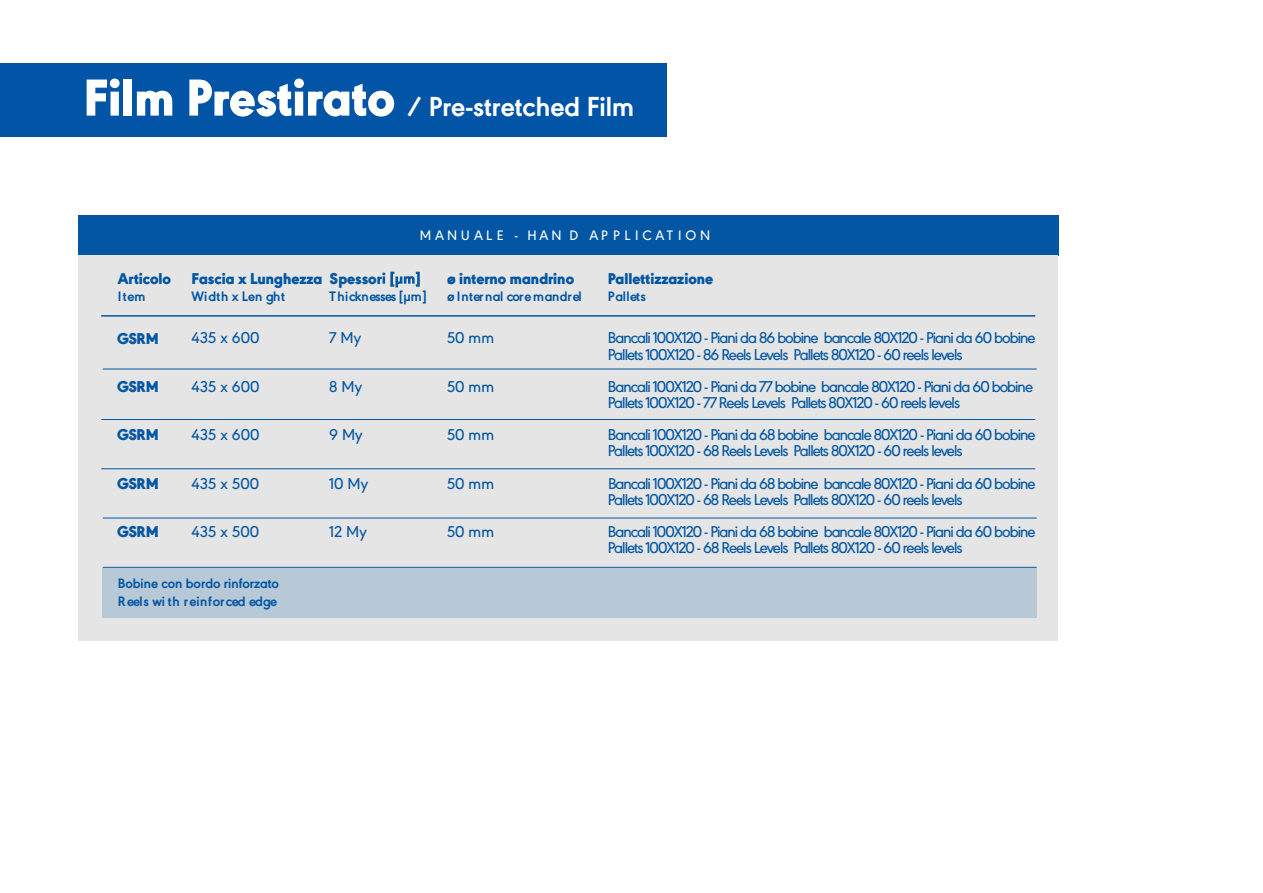
<style>
.page{position:relative;width:1263px;height:893px;background:#fff}
.page>*{position:absolute;margin:0;border:0;box-sizing:border-box;transform-origin:0 0}
.t1{font:700 28.65px "URW Geometric";color:#fff}
.t2{font:500 16.35px/16px "URW Geometric";letter-spacing:-.06em;color:#0356a3}
.t3{font:900 16.35px "URW Geometric";color:#0356a3}
.t4{font:700 14.25px/17.1px "URW Geometric";color:#0356a3}
.t5{font:700 14.25px "URW Geometric";letter-spacing:.04em;color:#0356a3}
.t6{font:500 14.25px "URW Geometric";letter-spacing:.26em;color:#fff}
.s1{font-weight:900;font-size:54.15px}
.s2{color:#07579f}
</style>
<div class="page">
<div style="left:79px;top:215px;width:980px;height:40px;background:#0356a3"></div>
<div style="left:79px;top:255px;width:979px;height:385px;background:#e4e5e4"></div>
<hr style="left:101px;top:315px;width:934px;height:2px;background:#0356a3">
<hr style="left:103px;top:369px;width:934px;height:1px;background:#0356a3">
<hr style="left:101px;top:419px;width:934px;height:1px;background:#0356a3">
<hr style="left:101px;top:468px;width:934px;height:1px;background:#0356a3">
<hr style="left:103px;top:518px;width:934px;height:1px;background:#0356a3">
<hr style="left:103px;top:567px;width:934px;height:1px;background:#0356a3">
<div style="left:103px;top:568px;width:934px;height:49px;background:#b7c8d7"></div>
<svg style="left:382px;top:272px;width:38px;height:15px"></svg>
<div style="left:0;top:63px;width:666px;height:74px;background:#0154a6"></div>
<h1 class="t1" style="left:83px;top:85px;width:552px"><span class="s1">Film Prestirato</span> / Pre-stretched Film</h1>
<p class="t3" style="left:118px;top:266px;width:55px">Articolo</p>
<p class="t4" style="left:118px;top:287px;width:29px">Item</p>
<p class="t3" style="left:117px;top:326px;width:43px">GSRM</p>
<p class="t3" style="left:117px;top:374px;width:43px">GSRM</p>
<p class="t3" style="left:117px;top:423px;width:43px">GSRM</p>
<p class="t3" style="left:117px;top:471px;width:43px">GSRM</p>
<p class="t3" style="left:117px;top:519px;width:43px">GSRM</p>
<p class="t6" style="left:420px;top:225px;width:292px">MANUALE - HAN D APPLICATION</p>
<p class="t3" style="left:192px;top:266px;width:192px">Fascia x Lunghezza <span class="s2">Spessor</span></p>
<p class="t4" style="left:192px;top:287px;width:95px">Width x Len ght</p>
<p class="t4" style="left:330px;top:287px;width:99px">Thicknesses [µm]</p>
<p class="t2" style="left:192px;top:329px;width:69px">435 x 600</p>
<p class="t2" style="left:192px;top:377px;width:69px">435 x 600</p>
<p class="t2" style="left:192px;top:425px;width:69px">435 x 600</p>
<p class="t2" style="left:192px;top:474px;width:69px">435 x 500</p>
<p class="t2" style="left:192px;top:522px;width:69px">435 x 500</p>
<p class="t2" style="left:329px;top:329px;width:33px">7 My</p>
<p class="t2" style="left:329px;top:377px;width:34px">8 My</p>
<p class="t2" style="left:329px;top:425px;width:35px">9 My</p>
<p class="t2" style="left:329px;top:474px;width:40px">10 My</p>
<p class="t2" style="left:329px;top:522px;width:39px">12 My</p>
<p class="t3" style="left:447px;top:266px;width:129px">ø interno mandrino</p>
<p class="t5" style="left:447px;top:285px;width:136px">øInternal coremandrel</p>
<p class="t2" style="left:447px;top:329px;width:49px">50 mm</p>
<p class="t2" style="left:447px;top:377px;width:49px">50 mm</p>
<p class="t2" style="left:447px;top:425px;width:49px">50 mm</p>
<p class="t2" style="left:447px;top:474px;width:49px">50 mm</p>
<p class="t2" style="left:447px;top:522px;width:49px">50 mm</p>
<p class="t3" style="left:608px;top:267px;width:107px">Pallettizzazione</p>
<p class="t5" style="left:608px;top:286px;width:40px">Pallets</p>
<p class="t2" style="left:608px;top:329px;width:429px">Bancali 100X120 - Piani da 86 bobine bancale 80X120 - Piani da 60 bobine<br>Pallets 100X120 - 86 Reels Levels Pallets 80X120 - 60 reels levels</p>
<p class="t2" style="left:608px;top:377px;width:427px">Bancali 100X120 - Piani da 77 bobine bancale 80X120 - Piani da 60 bobine<br>Pallets 100X120 - 77 Reels Levels Pallets 80X120 - 60 reels levels</p>
<p class="t2" style="left:608px;top:425px;width:429px">Bancali 100X120 - Piani da 68 bobine bancale 80X120 - Piani da 60 bobine<br>Pallets 100X120 - 68 Reels Levels Pallets 80X120 - 60 reels levels</p>
<p class="t2" style="left:608px;top:474px;width:429px">Bancali 100X120 - Piani da 68 bobine bancale 80X120 - Piani da 60 bobine<br>Pallets 100X120 - 68 Reels Levels Pallets 80X120 - 60 reels levels</p>
<p class="t2" style="left:608px;top:522px;width:429px">Bancali 100X120 - Piani da 68 bobine bancale 80X120 - Piani da 60 bobine<br>Pallets 100X120 - 68 Reels Levels Pallets 80X120 - 60 reels levels</p>
<p class="t4" style="left:118px;top:574px;width:163px">Bobine con bordo rinforzato<br>Reels wi th reinforced edge</p>
</div>
